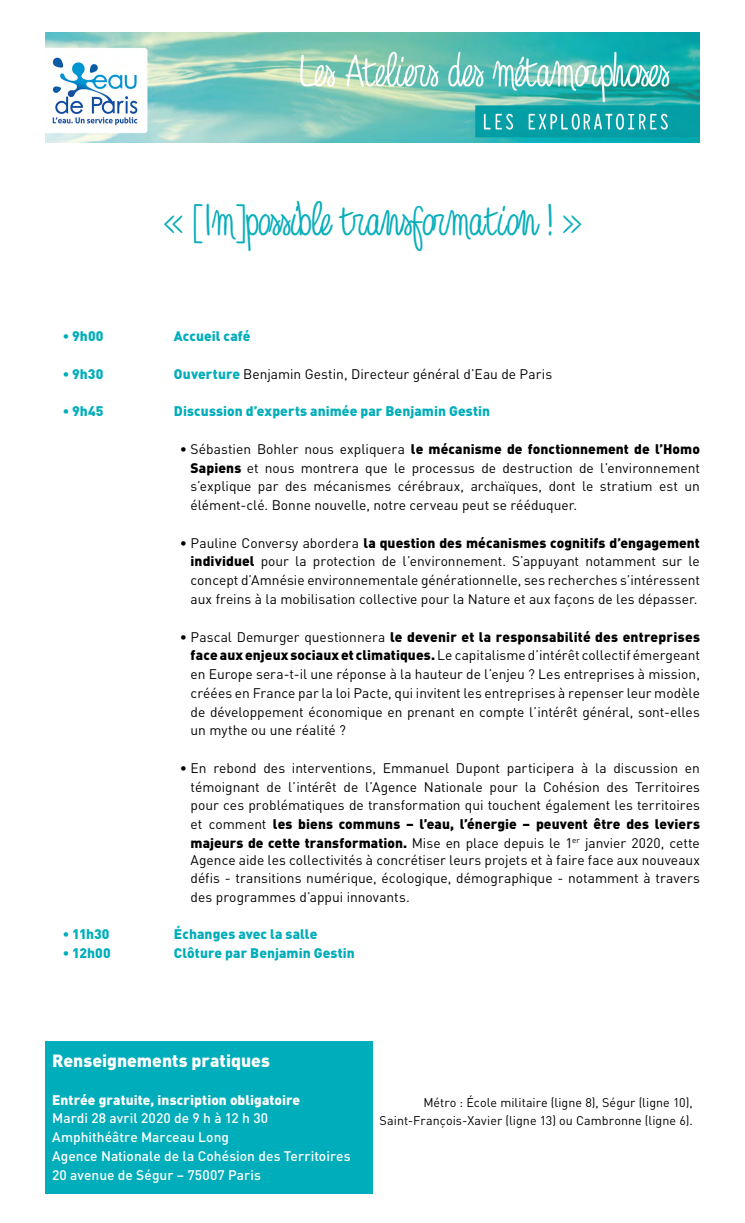
<style>
.page{position:relative;width:745px;height:1223px;background:#fff}
.page>*{position:absolute;margin:0;border:0;box-sizing:border-box;transform-origin:0 0}
.t1{font:41px "Segona Semi titrage";color:#08aeba}
.t2{font:900 17.5px "DIN Pro";color:#fff}
.t3{font:13.75px/18.8px "DIN Pro";color:#000;text-align:justify}
.t4{font:900 13.75px "DIN Pro";letter-spacing:.005em;color:#00adba}
.t5{font:500 13.75px/18.8px "DIN Pro";color:#fff}
.t6{font:900 13.75px "DIN Pro";letter-spacing:.005em;color:#fff}
.t7{font:12.5px/18.8px "DIN Pro";letter-spacing:.005em;color:#000;text-align:right}
.s1{font-weight:900;color:#00adba}
.s2{font-weight:900}
</style>
<div class="page">
<div style="left:45px;top:1041px;width:327px;height:152px;background:#00adba"></div>
<img style="left:45px;top:32px;width:654px;height:111px">
<h1 class="t1" style="left:163px;top:196px;width:420px">« [Im]possible transformation ! »</h1>
<p class="t4" style="left:63px;top:324px;width:42px">• 9h00</p>
<p class="t4" style="left:174px;top:324px;width:78px">Accueil café</p>
<p class="t4" style="left:63px;top:362px;width:42px">• 9h30</p>
<p class="t3" style="left:174px;top:363px;width:379px"><span class="s1">Ouverture</span> Benjamin Gestin, Directeur général d’Eau de Paris</p>
<p class="t4" style="left:63px;top:399px;width:42px">• 9h45</p>
<p class="t4" style="left:174px;top:399px;width:317px">Discussion d’experts animée par Benjamin Gestin</p>
<p class="t3" style="left:190px;top:438px;width:510px;text-indent:-11px">• Sébastien Bohler nous expliquera <span class="s2">le mécanisme de fonctionnement de l’Homo Sapiens</span> et nous montrera que le processus de destruction de l’environnement s’explique par des mécanismes cérébraux, archaïques, dont le stratium est un élément-clé. Bonne nouvelle, notre cerveau peut se rééduquer.</p>
<p class="t3" style="left:190px;top:532px;width:510px;text-indent:-11px">• Pauline Conversy abordera <span class="s2">la question des mécanismes cognitifs d’engagement individuel</span> pour la protection de l’environnement. S’appuyant notamment sur le concept d’Amnésie environnementale générationnelle, ses recherches s’intéressent aux freins à la mobilisation collective pour la Nature et aux façons de les dépasser.</p>
<p class="t3" style="left:190px;top:626px;width:510px;text-indent:-11px">• Pascal Demurger questionnera <span class="s2">le devenir et la responsabilité des entreprises face aux enjeux sociaux et climatiques.</span> Le capitalisme d’intérêt collectif émergeant en Europe sera-t-il une réponse à la hauteur de l’enjeu ? Les entreprises à mission, créées en France par la loi Pacte, qui invitent les entreprises à repenser leur modèle de développement économique en prenant en compte l’intérêt général, sont-elles un mythe ou une réalité ?</p>
<p class="t3" style="left:190px;top:757px;width:510px;text-indent:-11px">• En rebond des interventions, Emmanuel Dupont participera à la discussion en témoignant de l’intérêt de l’Agence Nationale pour la Cohésion des Territoires pour ces problématiques de transformation qui touchent également les territoires et comment <span class="s2">les biens communs – l’eau, l’énergie – peuvent être des leviers majeurs de cette transformation.</span> Mise en place depuis le 1<sup>er</sup> janvier 2020, cette</p>
<p class="t3" style="left:190px;top:850px;width:510px;line-height:17.5px">Agence aide les collectivités à concrétiser leurs projets et à faire face aux nouveaux défis - transitions numérique, écologique, démographique - notamment à travers</p>
<p class="t3" style="left:190px;top:886px;width:220px">des programmes d’appui innovants.</p>
<p class="t4" style="left:63px;top:922px;width:48px">• 11h30</p>
<p class="t4" style="left:174px;top:922px;width:145px">Échanges avec la salle</p>
<p class="t4" style="left:63px;top:941px;width:49px">• 12h00</p>
<p class="t4" style="left:174px;top:941px;width:182px">Clôture par Benjamin Gestin</p>
<p class="t2" style="left:52px;top:1045px;width:219px">Renseignements pratiques</p>
<p class="t6" style="left:52px;top:1087px;width:249px">Entrée gratuite, inscription obligatoire</p>
<p class="t5" style="left:52px;top:1107px;width:300px">Mardi 28 avril 2020 de 9 h à 12 h 30<br>Amphithéâtre Marceau Long<br>Agence Nationale de la Cohésion des Territoires 20 avenue de Ségur – 75007 Paris</p>
<p class="t7" style="left:379px;top:1091px;width:314px">Métro : École militaire (ligne 8), Ségur (ligne 10),<br>Saint-François-Xavier (ligne 13) ou Cambronne (ligne 6).</p>
</div>
